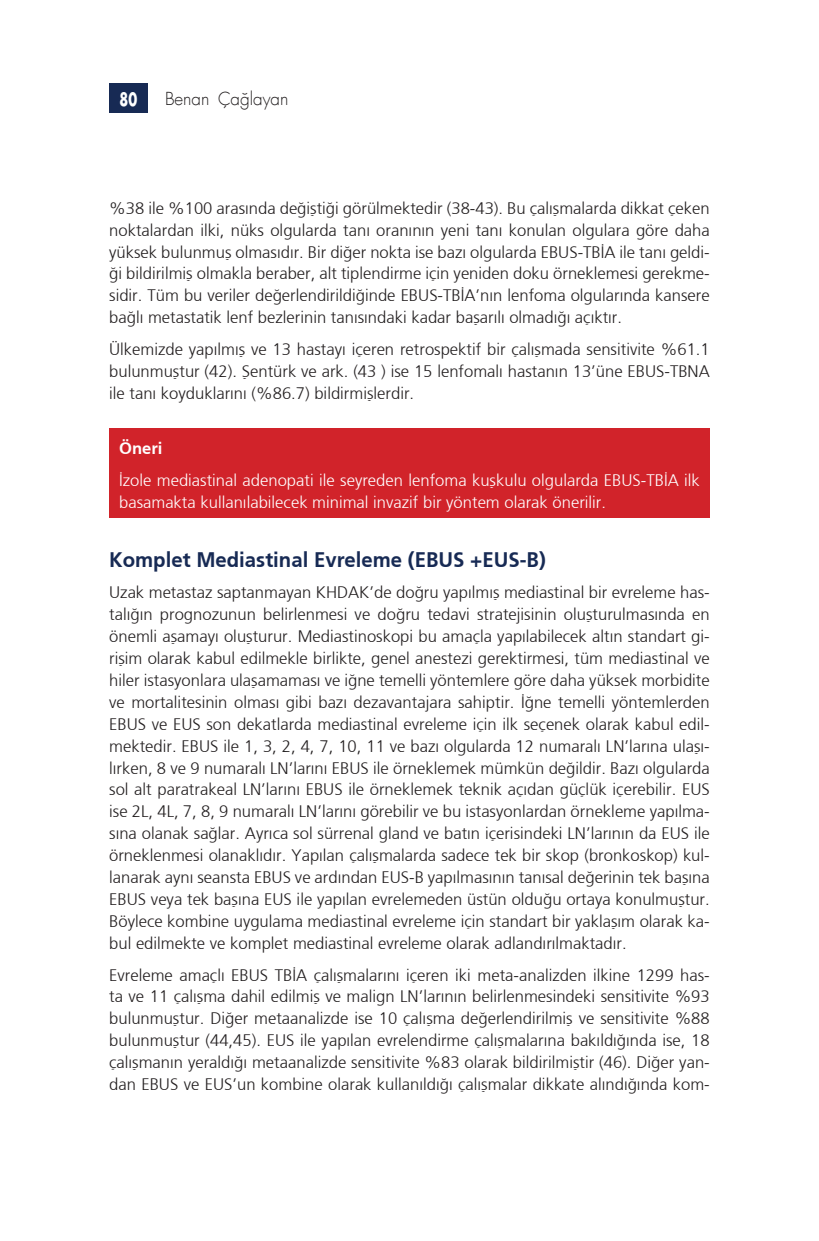
<style>
.page{position:relative;width:819px;height:1241px;background:#fff}
.page>*{position:absolute;margin:0;border:0;box-sizing:border-box;transform-origin:0 0}
.t1{font:700 21px "Frutiger";color:#172a54}
.t2{font:700 17.85px "Futura";color:#fff;scale:.72 1}
.t3{font:300 17.5px "Futura";color:#231f20}
.t4{font:300 16.62px/21.9px "Frutiger";color:#231f20;text-align:justify}
.t5{font:300 16.62px/31.8px "Frutiger";color:#fff}
.s1{font-weight:700}
</style>
<div class="page">
<div style="left:109px;top:83px;width:39px;height:30px;background:#172a54"></div>
<div style="left:109px;top:428px;width:600px;height:89px;background:#d1232a"></div>
<p class="t2" style="left:119px;top:86px;width:26px">80</p>
<p class="t3" style="left:165px;top:87px;width:125px">Benan Çağlayan</p>
<p class="t4" style="left:109px;top:197px;width:602px">%38 ile %100 arasında değiştiği görülmektedir (38-43). Bu çalışmalarda dikkat çeken noktalardan ilki, nüks olgularda tanı oranının yeni tanı konulan olgulara göre daha yüksek bulunmuş olmasıdır. Bir diğer nokta ise bazı olgularda EBUS-TBİA ile tanı geldi&shy;ği bildirilmiş olmakla beraber, alt tiplendirme için yeniden doku örneklemesi gerekme&shy;sidir. Tüm bu veriler değerlendirildiğinde EBUS-TBİA’nın lenfoma olgularında kansere bağlı metastatik lenf bezlerinin tanısındaki kadar başarılı olmadığı açıktır.</p>
<p class="t4" style="left:109px;top:338px;width:602px">Ülkemizde yapılmış ve 13 hastayı içeren retrospektif bir çalışmada sensitivite %61.1 bulunmuştur (42). Şentürk ve ark. (43 ) ise 15 lenfomalı hastanın 13’üne EBUS-TBNA ile tanı koyduklarını (%86.7) bildirmişlerdir.</p>
<p class="t5" style="left:119px;top:432px;width:582px"><span class="s1">Öneri<br></span>İzole mediastinal adenopati ile seyreden lenfoma kuşkulu olgularda EBUS-TBİA ilk</p>
<p class="t5" style="left:119px;top:486px;width:488px">basamakta kullanılabilecek minimal invazif bir yöntem olarak önerilir.</p>
<p class="t1" style="left:109px;top:546px;width:438px">Komplet Mediastinal Evreleme (EBUS +EUS-B)</p>
<p class="t4" style="left:109px;top:581px;width:602px">Uzak metastaz saptanmayan KHDAK’de doğru yapılmış mediastinal bir evreleme has&shy;talığın prognozunun belirlenmesi ve doğru tedavi stratejisinin oluşturulmasında en önemli aşamayı oluşturur. Mediastinoskopi bu amaçla yapılabilecek altın standart gi&shy;rişim olarak kabul edilmekle birlikte, genel anestezi gerektirmesi, tüm mediastinal ve hiler istasyonlara ulaşamaması ve iğne temelli yöntemlere göre daha yüksek morbidite ve mortalitesinin olması gibi bazı dezavantajara sahiptir. İğne temelli yöntemlerden EBUS ve EUS son dekatlarda mediastinal evreleme için ilk seçenek olarak kabul edil&shy;mektedir. EBUS ile 1, 3, 2, 4, 7, 10, 11 ve bazı olgularda 12 numaralı LN’larına ulaşı&shy;lırken, 8 ve 9 numaralı LN’larını EBUS ile örneklemek mümkün değildir. Bazı olgularda sol alt paratrakeal LN’larını EBUS ile örneklemek teknik açıdan güçlük içerebilir. EUS ise 2L, 4L, 7, 8, 9 numaralı LN’larını görebilir ve bu istasyonlardan örnekleme yapılma&shy;sına olanak sağlar. Ayrıca sol sürrenal gland ve batın içerisindeki LN’larının da EUS ile örneklenmesi olanaklıdır. Yapılan çalışmalarda sadece tek bir skop (bronkoskop) kul&shy;lanarak aynı seansta EBUS ve ardından EUS-B yapılmasının tanısal değerinin tek başına EBUS veya tek başına EUS ile yapılan evrelemeden üstün olduğu ortaya konulmuştur.<br>Böylece kombine uygulama mediastinal evreleme için standart bir yaklaşım olarak ka&shy;bul edilmekte ve komplet mediastinal evreleme olarak adlandırılmaktadır.</p>
<p class="t4" style="left:109px;top:963px;width:602px">Evreleme amaçlı EBUS TBİA çalışmalarını içeren iki meta-analizden ilkine 1299 has&shy;ta ve 11 çalışma dahil edilmiş ve malign LN’larının belirlenmesindeki sensitivite %93 bulunmuştur. Diğer metaanalizde ise 10 çalışma değerlendirilmiş ve sensitivite %88 bulunmuştur (44,45). EUS ile yapılan evrelendirme çalışmalarına bakıldığında ise, 18 çalışmanın yeraldığı metaanalizde sensitivite %83 olarak bildirilmiştir (46). Diğer yan&shy;dan EBUS ve EUS’un kombine olarak kullanıldığı çalışmalar dikkate alındığında kom-</p>
</div>
